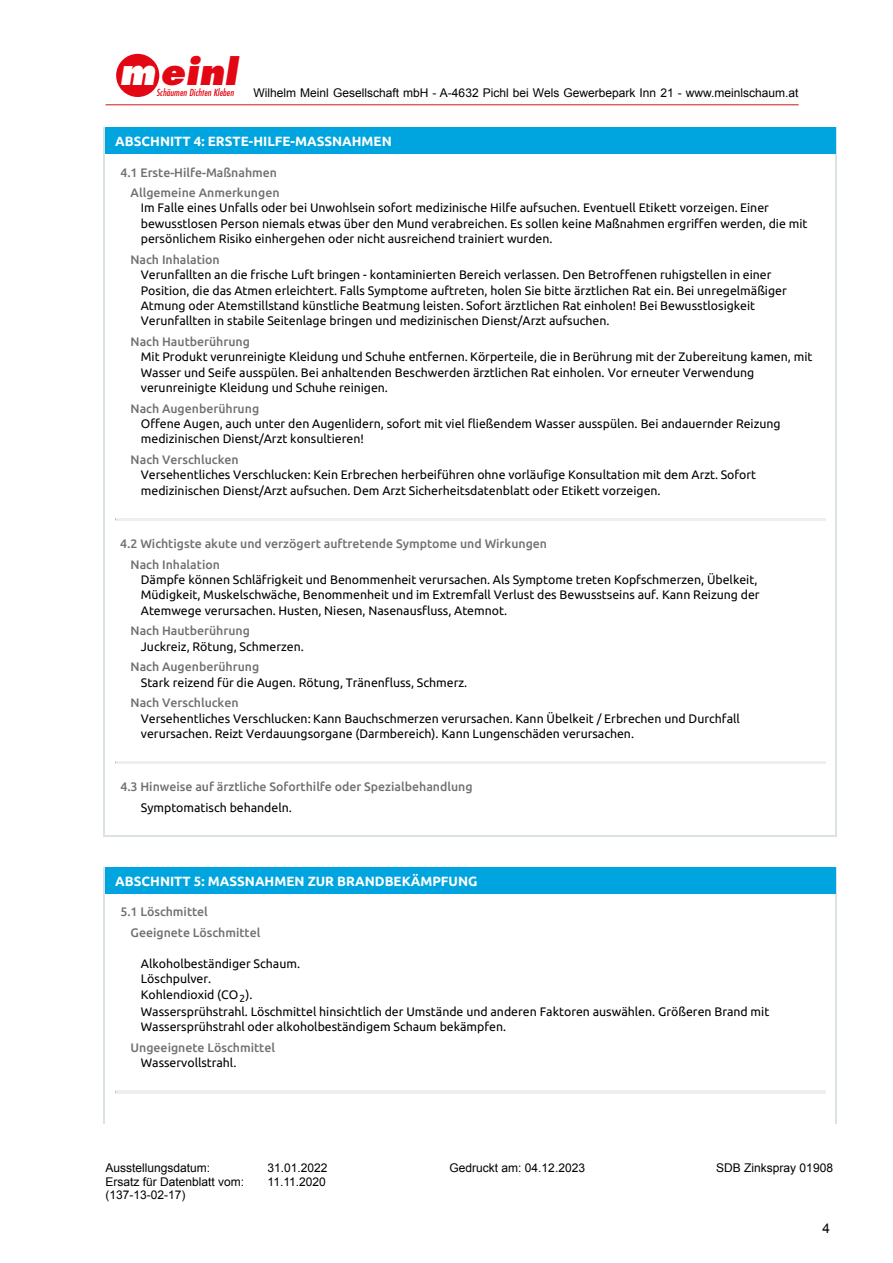
<style>
.page{position:relative;width:893px;height:1263px;background:#fff}
.page>*{position:absolute;margin:0;border:0;box-sizing:border-box;transform-origin:0 0}
.t1{font:italic 800 35.7px "Futura";color:#e30613}
.t2{font:13.5px "Arial";color:#000}
.t3{font:700 13.35px "Ubuntu";color:#fff}
.t4{font:12.3px/15.5px "Ubuntu";color:#000}
.t5{font:500 12.3px/20.5px "Ubuntu";color:#707070}
.t6{font:12px "Arial";color:#000}
.t7{font:italic condensed 9.45px "Futura Std";letter-spacing:.01em;color:#e30613}
.s1{color:#fff}
</style>
<div class="page">
<hr style="left:106px;top:104px;width:693px;height:1px;background:#cd1719">
<div style="left:116px;top:54px;width:43px;height:43px;background:#e30613;border-radius:50%"></div>
<hr style="left:104px;top:835px;width:733px;height:1px;background:#dbe2e5">
<hr style="left:104px;top:127px;width:1px;height:709px;background:#dbe2e5">
<hr style="left:836px;top:127px;width:1px;height:709px;background:#dbe2e5">
<div style="left:105px;top:127px;width:731px;height:27px;background:#00a5df"></div>
<hr style="left:115px;top:518px;width:710px;height:1px;background:#eee">
<hr style="left:115px;top:519px;width:710px;height:1px;background:#eee">
<hr style="left:115px;top:761px;width:710px;height:1px;background:#eee">
<hr style="left:115px;top:762px;width:710px;height:1px;background:#eee">
<hr style="left:104px;top:867px;width:1px;height:257px;background:#dbe2e5">
<hr style="left:836px;top:867px;width:1px;height:257px;background:#dbe2e5">
<div style="left:105px;top:867px;width:731px;height:27px;background:#00a5df"></div>
<hr style="left:115px;top:1091px;width:710px;height:1px;background:#eee">
<hr style="left:115px;top:1092px;width:710px;height:1px;background:#eee">
<h1 class="t1" style="left:119px;top:50px;width:119px"><span class="s1">m</span>einl</h1>
<p class="t7" style="left:156px;top:86px;width:79px">Schäumen Dichten Kleben</p>
<p class="t6" style="left:253px;top:85px;width:547px">Wilhelm Meinl Gesellschaft mbH - A-4632 Pichl bei Wels Gewerbepark Inn 21 - www.meinlschaum.at</p>
<p class="t3" style="left:115px;top:134px;width:278px">ABSCHNITT 4: ERSTE-HILFE-MASSNAHMEN</p>
<p class="t5" style="left:120px;top:162px;width:161px;text-align:right">4.1 Erste-Hilfe-Maßnahmen<br>Allgemeine Anmerkungen</p>
<p class="t4" style="left:141px;top:200px;width:668px">Im Falle eines Unfalls oder bei Unwohlsein sofort medizinische Hilfe aufsuchen. Eventuell Etikett vorzeigen. Einer bewusstlosen Person niemals etwas über den Mund verabreichen. Es sollen keine Maßnahmen ergriffen werden, die mit persönlichem Risiko einhergehen oder nicht ausreichend trainiert wurden.</p>
<p class="t5" style="left:130px;top:249px;width:91px">Nach Inhalation</p>
<p class="t4" style="left:141px;top:267px;width:648px">Verunfallten an die frische Luft bringen - kontaminierten Bereich verlassen. Den Betroffenen ruhigstellen in einer Position, die das Atmen erleichtert. Falls Symptome auftreten, holen Sie bitte ärztlichen Rat ein. Bei unregelmäßiger Atmung oder Atemstillstand künstliche Beatmung leisten. Sofort ärztlichen Rat einholen! Bei Bewusstlosigkeit Verunfallten in stabile Seitenlage bringen und medizinischen Dienst/Arzt aufsuchen.</p>
<p class="t5" style="left:131px;top:331px;width:121px">Nach Hautberührung</p>
<p class="t4" style="left:141px;top:349px;width:673px">Mit Produkt verunreinigte Kleidung und Schuhe entfernen. Körperteile, die in Berührung mit der Zubereitung kamen, mit<br>Wasser und Seife ausspülen. Bei anhaltenden Beschwerden ärztlichen Rat einholen. Vor erneuter Verwendung verunreinigte Kleidung und Schuhe reinigen.</p>
<p class="t5" style="left:131px;top:398px;width:130px">Nach Augenberührung</p>
<p class="t4" style="left:141px;top:416px;width:641px">Offene Augen, auch unter den Augenlidern, sofort mit viel fließendem Wasser ausspülen. Bei andauernder Reizung medizinischen Dienst/Arzt konsultieren!</p>
<p class="t5" style="left:131px;top:449px;width:110px">Nach Verschlucken</p>
<p class="t4" style="left:141px;top:467px;width:617px">Versehentliches Verschlucken: Kein Erbrechen herbeiführen ohne vorläufige Konsultation mit dem Arzt. Sofort medizinischen Dienst/Arzt aufsuchen. Dem Arzt Sicherheitsdatenblatt oder Etikett vorzeigen.</p>
<p class="t5" style="left:131px;top:533px;width:418px;text-indent:-10px">4.2 Wichtigste akute und verzögert auftretende Symptome und Wirkungen<br>Nach Inhalation</p>
<p class="t4" style="left:141px;top:572px;width:620px">Dämpfe können Schläfrigkeit und Benommenheit verursachen. Als Symptome treten Kopfschmerzen, Übelkeit,<br>Müdigkeit, Muskelschwäche, Benommenheit und im Extremfall Verlust des Bewusstseins auf. Kann Reizung der<br>Atemwege verursachen. Husten, Niesen, Nasenausfluss, Atemnot.</p>
<p class="t5" style="left:131px;top:621px;width:121px">Nach Hautberührung</p>
<p class="t4" style="left:141px;top:638px;width:164px">Juckreiz, Rötung, Schmerzen.</p>
<p class="t5" style="left:131px;top:656px;width:130px">Nach Augenberührung</p>
<p class="t4" style="left:141px;top:674px;width:328px">Stark reizend für die Augen. Rötung, Tränenfluss, Schmerz.</p>
<p class="t5" style="left:131px;top:692px;width:110px">Nach Verschlucken</p>
<p class="t4" style="left:141px;top:710px;width:600px">Versehentliches Verschlucken: Kann Bauchschmerzen verursachen. Kann Übelkeit / Erbrechen und Durchfall verursachen. Reizt Verdauungsorgane (Darmbereich). Kann Lungenschäden verursachen.</p>
<p class="t5" style="left:120px;top:777px;width:354px">4.3 Hinweise auf ärztliche Soforthilfe oder Spezialbehandlung</p>
<p class="t4" style="left:141px;top:799px;width:152px">Symptomatisch behandeln.</p>
<p class="t3" style="left:115px;top:873px;width:364px">ABSCHNITT 5: MASSNAHMEN ZUR BRANDBEKÄMPFUNG</p>
<p class="t5" style="left:131px;top:902px;width:131px;text-indent:-10px">5.1 Löschmittel<br>Geeignete Löschmittel</p>
<p class="t4" style="left:141px;top:955px;width:161px">Alkoholbeständiger Schaum.<br>Löschpulver.<br>Kohlendioxid (CO<sub>2</sub>).</p>
<p class="t4" style="left:141px;top:1004px;width:630px">Wassersprühstrahl. Löschmittel hinsichtlich der Umstände und anderen Faktoren auswählen. Größeren Brand mit<br>Wassersprühstrahl oder alkoholbeständigem Schaum bekämpfen.</p>
<p class="t5" style="left:131px;top:1037px;width:146px">Ungeeignete Löschmittel</p>
<p class="t4" style="left:141px;top:1055px;width:97px">Wasservollstrahl.</p>
<p class="t6" style="left:106px;top:1160px;width:106px">Ausstellungsdatum:</p>
<p class="t6" style="left:268px;top:1160px;width:62px">31.01.2022</p>
<p class="t6" style="left:450px;top:1160px;width:137px">Gedruckt am: 04.12.2023</p>
<p class="t6" style="left:716px;top:1160px;width:118px">SDB Zinkspray 01908</p>
<p class="t6" style="left:106px;top:1174px;width:140px">Ersatz für Datenblatt vom:</p>
<p class="t6" style="left:268px;top:1174px;width:60px">11.11.2020</p>
<p class="t6" style="left:106px;top:1187px;width:82px">(137-13-02-17)</p>
<p class="t2" style="left:822px;top:1220px;width:9px">4</p>
</div>
